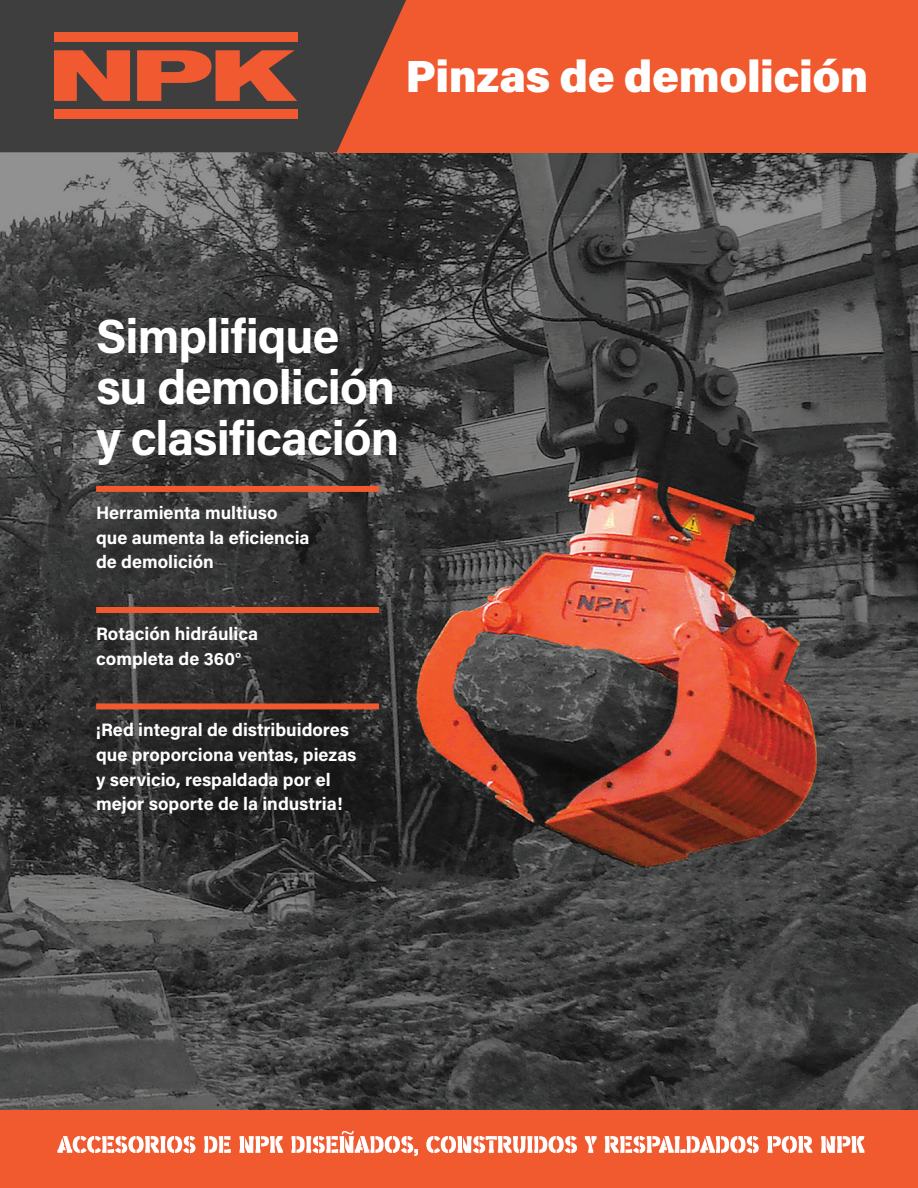
<style>
.page{position:relative;width:918px;height:1188px;background:#fff}
.page>*{position:absolute;margin:0;border:0;box-sizing:border-box;transform-origin:0 0}
.t1{font:700 48px/51px "Acumin Pro";letter-spacing:-.02em;color:#fff}
.t2{font:900 45px "Acumin Pro";letter-spacing:-.01em;color:#fff}
.t3{font:700 18px/24.6px "Acumin Pro";color:#fff}
</style>
<div class="page">
<img style="left:0;top:152px;width:918px;height:958px">
<div style="left:333px;top:0;width:585px;height:152px;background:#f1592f"></div>
<div style="left:0;top:1110px;width:918px;height:78px;background:#f1592f"></div>
<svg style="left:0;top:0;width:406px;height:152px;fill:#3e3e3f"></svg>
<div style="left:54px;top:33px;width:243px;height:9px;background:#f15a31"></div>
<div style="left:54px;top:109px;width:243px;height:10px;background:#f15a31"></div>
<svg style="left:54px;top:50px;width:76px;height:51px"></svg>
<svg style="left:137px;top:50px;width:160px;height:51px"></svg>
<div style="left:96px;top:486px;width:283px;height:6px;background:#f1592f"></div>
<div style="left:96px;top:607px;width:283px;height:6px;background:#f1592f"></div>
<div style="left:96px;top:703px;width:283px;height:6px;background:#f1592f"></div>
<svg style="left:57px;top:1131px;width:808px;height:25px"></svg>
<p class="t2" style="left:405px;top:44px;width:464px">Pinzas de demolición</p>
<p class="t1" style="left:96px;top:308px;width:305px">Simplifique su demolición y clasificación</p>
<p class="t3" style="left:96px;top:500px;width:215px">Herramienta multiuso que aumenta la eficiencia de demolición</p>
<p class="t3" style="left:96px;top:621px;width:164px">Rotación hidráulica completa de 360°</p>
<p class="t3" style="left:96px;top:717px;width:262px">¡Red integral de distribuidores que proporciona ventas, piezas y servicio, respaldada por el mejor soporte de la industria!</p>
</div>
